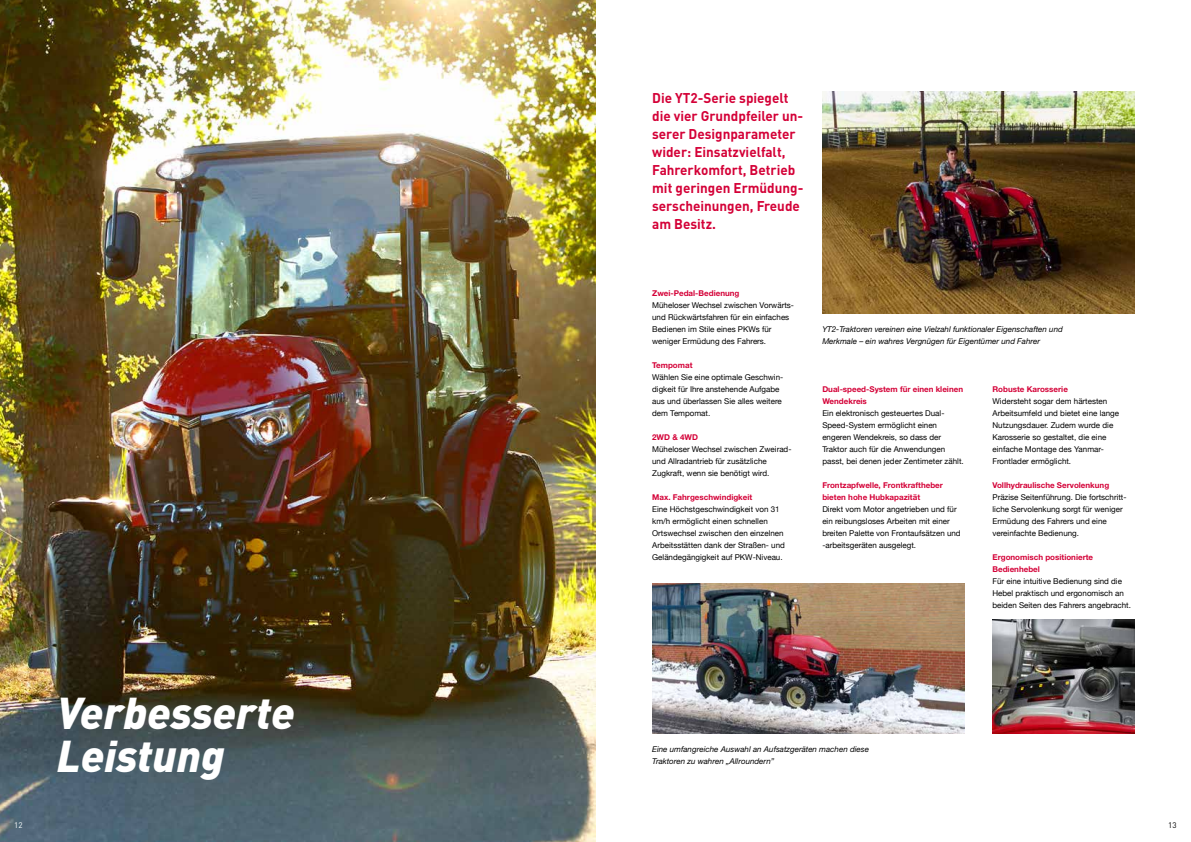
<style>
.page{position:relative;width:1191px;height:842px;background:#fff}
.page>*{position:absolute;margin:0;border:0;box-sizing:border-box;transform-origin:0 0}
.t1{font:italic 900 44px/43px "DIN";color:#fff}
.t2{font:700 14px/18px "DIN Pro";color:#d40037;scale:.96 1}
.t3{font:8px/12px "Helvetica Neue";color:#000}
.t4{font:700 8px/12px "Helvetica Neue LT Std";color:#d40037}
.t5{font:italic 8px/12px "Helvetica Neue LT Std";color:#000}
.t6{font:8px "DIN Pro";color:#fff}
.t7{font:8px "DIN Pro";color:#000}
</style>
<div class="page">
<img style="left:0;top:0;width:595px;height:842px">
<img style="left:822px;top:92px;width:312px;height:221px">
<img style="left:652px;top:584px;width:312px;height:149px">
<img style="left:992px;top:620px;width:142px;height:113px">
<h1 class="t1" style="left:57px;top:689px;width:239px">Verbesserte<br>Leistung</h1>
<h2 class="t2" style="left:652px;top:88px;width:159px">Die YT2-Serie spiegelt die vier Grundpfeiler un&shy;serer Designparameter wider: Einsatzvielfalt,<br>Fahrerkomfort, Betrieb mit geringen Ermüdung&shy;serscheinungen, Freude am Besitz.</h2>
<p class="t4" style="left:652px;top:287px;width:89px">Zwei-Pedal-Bedienung</p>
<p class="t3" style="left:652px;top:299px;width:143px">Müheloser Wechsel zwischen Vorwärts&shy;und Rückwärtsfahren für ein einfaches Bedienen im Stile eines PKWs für weniger Ermüdung des Fahrers.</p>
<p class="t4" style="left:652px;top:359px;width:42px">Tempomat</p>
<p class="t3" style="left:652px;top:371px;width:132px">Wählen Sie eine optimale Geschwin&shy;digkeit für Ihre anstehende Aufgabe aus und überlassen Sie alles weitere dem Tempomat.</p>
<p class="t4" style="left:652px;top:431px;width:47px">2WD &amp; 4WD</p>
<p class="t3" style="left:652px;top:443px;width:141px">Müheloser Wechsel zwischen Zweirad&shy;und Allradantrieb für zusätzliche<br>Zugkraft, wenn sie benötigt wird.</p>
<p class="t4" style="left:652px;top:491px;width:102px">Max. Fahrgeschwindigkeit</p>
<p class="t3" style="left:652px;top:503px;width:134px">Eine Höchstgeschwindigkeit von 31 km/h ermöglicht einen schnellen Ortswechsel zwischen den einzelnen Arbeitsstätten dank der Straßen- und Geländegängigkeit auf PKW-Niveau.</p>
<p class="t5" style="left:822px;top:323px;width:242px">YT2-Traktoren vereinen eine Vielzahl funktionaler Eigenschaften und<br>Merkmale – ein wahres Vergnügen für Eigentümer und Fahrer</p>
<p class="t4" style="left:822px;top:383px;width:142px">Dual-speed-System für einen kleinen<br>Wendekreis</p>
<p class="t3" style="left:822px;top:407px;width:143px">Ein elektronisch gesteuertes Dual-Speed-System ermöglicht einen engeren Wendekreis, so dass der Traktor auch für die Anwendungen passt, bei denen jeder Zentimeter zählt.</p>
<p class="t4" style="left:822px;top:479px;width:122px">Frontzapfwelle, Frontkraftheber bieten hohe Hubkapazität</p>
<p class="t3" style="left:822px;top:503px;width:140px">Direkt vom Motor angetrieben und für ein reibungsloses Arbeiten mit einer breiten Palette von Frontaufsätzen und -arbeitsgeräten ausgelegt.</p>
<p class="t4" style="left:992px;top:383px;width:77px">Robuste Karosserie</p>
<p class="t3" style="left:992px;top:395px;width:128px">Widersteht sogar dem härtesten<br>Arbeitsumfeld und bietet eine lange<br>Nutzungsdauer. Zudem wurde die<br>Karosserie so gestaltet, die eine einfache Montage des Yanmar-<br>Frontlader ermöglicht.</p>
<p class="t4" style="left:992px;top:479px;width:118px">Vollhydraulische Servolenkung</p>
<p class="t3" style="left:992px;top:491px;width:135px">Präzise Seitenführung. Die fortschritt&shy;liche Servolenkung sorgt für weniger Ermüdung des Fahrers und eine vereinfachte Bedienung.</p>
<p class="t4" style="left:992px;top:551px;width:102px">Ergonomisch positionierte<br>Bedienhebel</p>
<p class="t3" style="left:992px;top:575px;width:140px">Für eine intuitive Bedienung sind die<br>Hebel praktisch und ergonomisch an beiden Seiten des Fahrers angebracht.</p>
<p class="t5" style="left:652px;top:743px;width:218px">Eine umfangreiche Auswahl an Aufsatzgeräten machen diese<br>Traktoren zu wahren „Allroundern”</p>
<p class="t6" style="left:14px;top:820px;width:10px">12</p>
<p class="t7" style="left:1168px;top:820px;width:10px">13</p>
</div>
